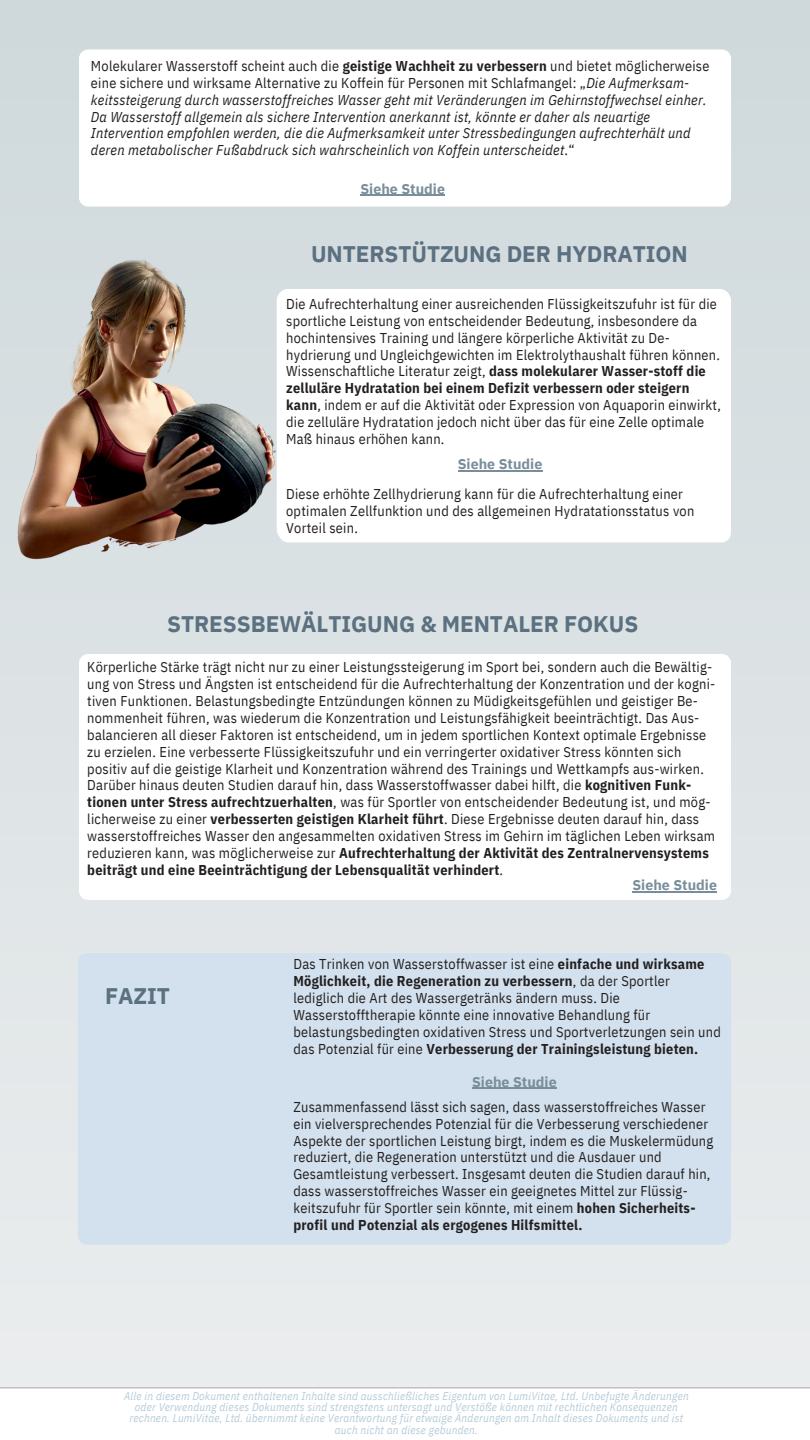
<style>
.page{position:relative;width:810px;height:1440px;background:#fff}
.page>*{position:absolute;margin:0;border:0;box-sizing:border-box;transform-origin:0 0}
.t1{font:700 22.5px "IBM Plex Sans";letter-spacing:-.005em;color:#5b7080}
.t2{font:14.25px/16.9px "IBM Plex Sans Cond";letter-spacing:.02em;color:#231f20}
.t3{font:italic 14.25px/16.9px "IBM Plex Sans Cond";letter-spacing:.02em;color:#231f20}
.t4{font:700 14.25px "IBM Plex Sans";color:#798e9b}
.t5{font:italic 11.25px/11.2px "IBM Plex Sans Cond";letter-spacing:.02em;color:#b6ccda;text-align:center}
.s1{font-style:normal}
.s2{font-weight:700;font-style:normal}
.s3{font-weight:700}
</style>
<div class="page">
<div style="left:0;top:0;width:810px;height:1440px;background:linear-gradient(to bottom,#cfd8db,#eceeef)"></div>
<div style="left:78px;top:953px;width:653px;height:292px;background:#d2e1ed;border-radius:9px"></div>
<svg style="left:0;top:1387px;width:810px;height:53px"></svg>
<div style="left:79px;top:49px;width:652px;height:158px;background:#fff;border-radius:9px"></div>
<img style="left:5px;top:254px;width:279px;height:312px">
<div style="left:79px;top:654px;width:652px;height:246px;background:#fff;border-radius:9px"></div>
<svg style="left:277px;top:289px;width:454px;height:252px"></svg>
<hr style="left:360px;top:195px;width:85px;height:1px;background:#798e9b">
<hr style="left:632px;top:891px;width:85px;height:1px;background:#798e9b">
<hr style="left:472px;top:1088px;width:85px;height:1px;background:#798e9b">
<hr style="left:458px;top:470px;width:84px;height:1px;background:#798e9b">
<h3 class="t3" style="left:91px;top:57px;width:620px"><span class="s1">Molekularer Wasserstoff scheint auch die</span> <span class="s2">geistige Wachheit zu verbessern</span> <span class="s1">und bietet möglicherweise eine sichere und wirksame Alternative zu Koffein für Personen mit Schlafmangel: „</span>Die Aufmerksam&shy;keitssteigerung durch wasserstoffreiches Wasser geht mit Veränderungen im Gehirnstoffwechsel einher.<br>Da Wasserstoff allgemein als sichere Intervention anerkannt ist, könnte er daher als neuartige Intervention empfohlen werden, die die Aufmerksamkeit unter Stressbedingungen aufrechterhält und deren metabolischer Fußabdruck sich wahrscheinlich von Koffein unterscheidet<span class="s1">.“</span></h3>
<h2 class="t4" style="left:360px;top:179px;width:86px">Siehe Studie</h2>
<h1 class="t1" style="left:311px;top:239px;width:378px">UNTERSTÜTZUNG DER HYDRATION</h1>
<h2 class="t2" style="left:286px;top:295px;width:436px">Die Aufrechterhaltung einer ausreichenden Flüssigkeitszufuhr ist für die sportliche Leistung von entscheidender Bedeutung, insbesondere da hochintensives Training und längere körperliche Aktivität zu De&shy;hydrierung und Ungleichgewichten im Elektrolythaushalt führen können.<br>Wissenschaftliche Literatur zeigt, <span class="s3">dass molekularer Wasser-stoff die zelluläre Hydratation bei einem Defizit verbessern oder steigern kann</span>, indem er auf die Aktivität oder Expression von Aquaporin einwirkt, die zelluläre Hydratation jedoch nicht über das für eine Zelle optimale Maß hinaus erhöhen kann.</h2>
<h2 class="t4" style="left:458px;top:455px;width:86px">Siehe Studie</h2>
<p class="t2" style="left:286px;top:485px;width:410px">Diese erhöhte Zellhydrierung kann für die Aufrechterhaltung einer optimalen Zellfunktion und des allgemeinen Hydratationsstatus von<br>Vorteil sein.</p>
<h3 class="t1" style="left:167px;top:609px;width:473px">STRESSBEWÄLTIGUNG &amp; MENTALER FOKUS</h3>
<h3 class="t2" style="left:87px;top:659px;width:630px">Körperliche Stärke trägt nicht nur zu einer Leistungssteigerung im Sport bei, sondern auch die Bewältig&shy;ung von Stress und Ängsten ist entscheidend für die Aufrechterhaltung der Konzentration und der kogni&shy;tiven Funktionen. Belastungsbedingte Entzündungen können zu Müdigkeitsgefühlen und geistiger Be&shy;nommenheit führen, was wiederum die Konzentration und Leistungsfähigkeit beeinträchtigt. Das Aus&shy;balancieren all dieser Faktoren ist entscheidend, um in jedem sportlichen Kontext optimale Ergebnisse zu erzielen. Eine verbesserte Flüssigkeitszufuhr und ein verringerter oxidativer Stress könnten sich positiv auf die geistige Klarheit und Konzentration während des Trainings und Wettkampfs aus-wirken.<br>Darüber hinaus deuten Studien darauf hin, dass Wasserstoffwasser dabei hilft, die <span class="s3">kognitiven Funk&shy;tionen unter Stress aufrechtzuerhalten</span>, was für Sportler von entscheidender Bedeutung ist, und mög&shy;licherweise zu einer <span class="s3">verbesserten geistigen Klarheit führt</span>. Diese Ergebnisse deuten darauf hin, dass wasserstoffreiches Wasser den angesammelten oxidativen Stress im Gehirn im täglichen Leben wirksam reduzieren kann, was möglicherweise zur <span class="s3">Aufrechterhaltung der Aktivität des Zentralnervensystems beiträgt und eine Beeinträchtigung der Lebensqualität verhindert</span>.</h3>
<h1 class="t4" style="left:632px;top:876px;width:86px">Siehe Studie</h1>
<h3 class="t1" style="left:105px;top:981px;width:67px">FAZIT</h3>
<h1 class="t2" style="left:293px;top:956px;width:429px">Das Trinken von Wasserstoffwasser ist eine <span class="s3">einfache und wirksame Möglichkeit, die Regeneration zu verbessern</span>, da der Sportler lediglich die Art des Wassergetränks ändern muss. Die Wasserstofftherapie könnte eine innovative Behandlung für belastungsbedingten oxidativen Stress und Sportverletzungen sein und das Potenzial für eine <span class="s3">Verbesserung der Trainingsleistung bieten.</span></h1>
<h3 class="t4" style="left:472px;top:1072px;width:86px">Siehe Studie</h3>
<h2 class="t2" style="left:293px;top:1098px;width:421px">Zusammenfassend lässt sich sagen, dass wasserstoffreiches Wasser ein vielversprechendes Potenzial für die Verbesserung verschiedener Aspekte der sportlichen Leistung birgt, indem es die Muskelermüdung reduziert, die Regeneration unterstützt und die Ausdauer und Gesamtleistung verbessert. Insgesamt deuten die Studien darauf hin, dass wasserstoffreiches Wasser ein geeignetes Mittel zur Flüssig&shy;keitszufuhr für Sportler sein könnte, mit einem <span class="s3">hohen Sicherheits&shy;profil und Potenzial als ergogenes Hilfsmittel.</span></h2>
<h3 class="t5" style="left:124px;top:1390px;width:566px">Alle in diesem Dokument enthaltenen Inhalte sind ausschließliches Eigentum von LumiVitae, Ltd. Unbefugte Änderungen oder Verwendung dieses Dokuments sind strengstens untersagt und Verstöße können mit rechtlichen Konsequenzen rechnen. LumiVitae, Ltd. übernimmt keine Verantwortung für etwaige Änderungen am Inhalt dieses Dokuments und ist auch nicht an diese gebunden.</h3>
</div>
